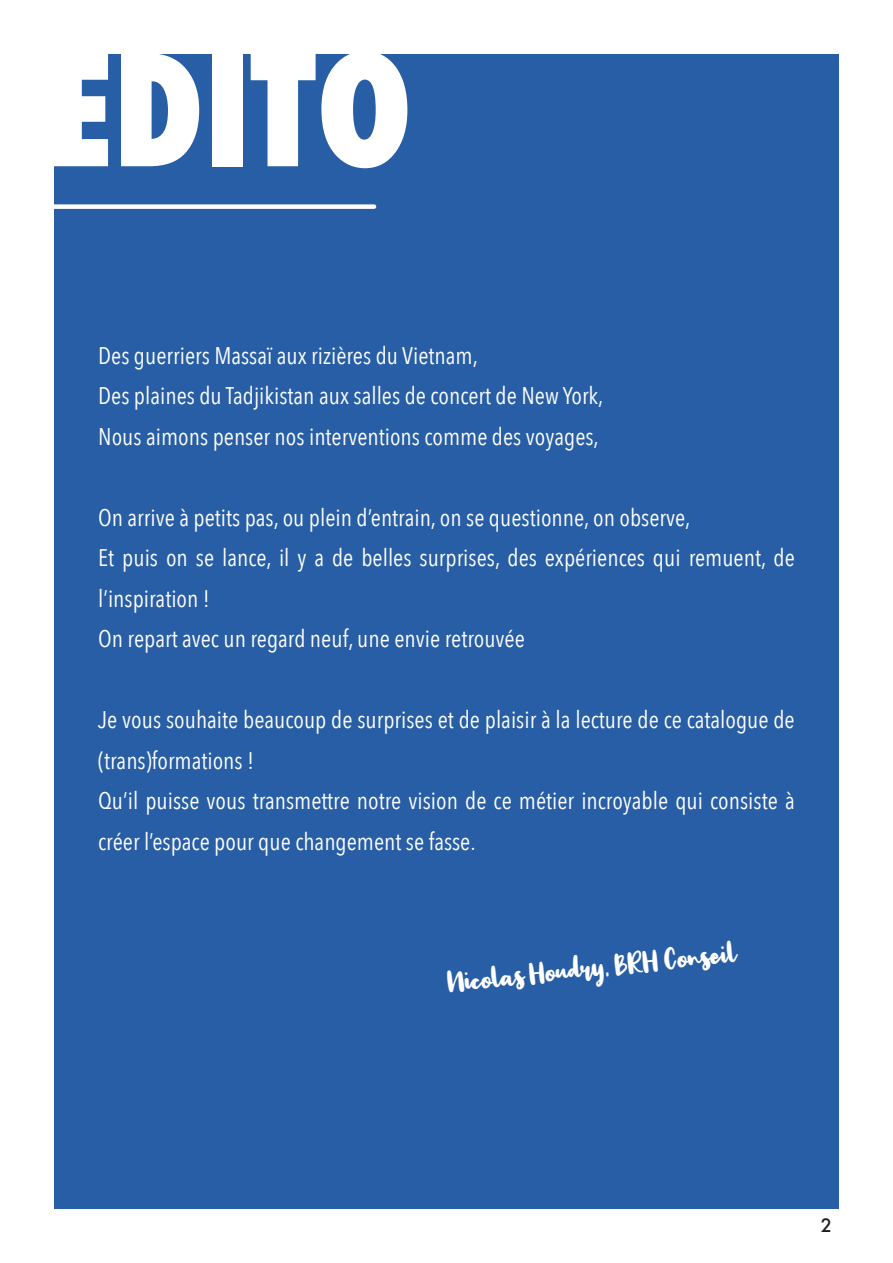
<style>
.page{position:relative;width:893px;height:1263px;background:#fff}
.page>*{position:absolute;margin:0;border:0;box-sizing:border-box;transform-origin:0 0}
.t1{font:800 condensed 150px "Futura";color:#fff}
.t2{font:30px "Big Snow";color:#fff}
.t3{font:24px/40.5px "Avenir Next Condensed";color:#fff}
.t4{font:500 18px "Futura";color:#231f20}
</style>
<div class="page">
<div style="left:54px;top:54px;width:785px;height:1155px;background:#285ea5"></div>
<div style="left:44px;top:204px;width:330px;height:5px;background:#fff"></div>
<p class="t1" style="left:43px;top:8px;width:371px">EDITO</p>
<p class="t3" style="left:98px;top:334px;width:381px">Des guerriers Massaï aux rizières du Vietnam,</p>
<p class="t3" style="left:98px;top:374px;width:507px">Des plaines du Tadjikistan aux salles de concert de New York,</p>
<p class="t3" style="left:98px;top:415px;width:502px">Nous aimons penser nos interventions comme des voyages,</p>
<p class="t3" style="left:98px;top:496px;width:594px">On arrive à petits pas, ou plein d’entrain, on se questionne, on observe,</p>
<p class="t3" style="left:98px;top:536px;width:698px">Et puis on se lance, il y a de belles surprises, des expériences qui remuent, de l’inspiration !</p>
<p class="t3" style="left:98px;top:617px;width:428px">On repart avec un regard neuf, une envie retrouvée</p>
<p class="t3" style="left:98px;top:698px;width:698px">Je vous souhaite beaucoup de surprises et de plaisir à la lecture de ce catalogue de (trans)formations !</p>
<p class="t3" style="left:98px;top:779px;width:698px">Qu’il puisse vous transmettre notre vision de ce métier incroyable qui consiste à créer l’espace pour que changement se fasse.</p>
<p class="t2" style="left:446px;top:964px;width:292px;rotate:-6deg">Nicolas Houdry, BRH Conseil</p>
<p class="t4" style="left:821px;top:1213px;width:13px">2</p>
</div>
